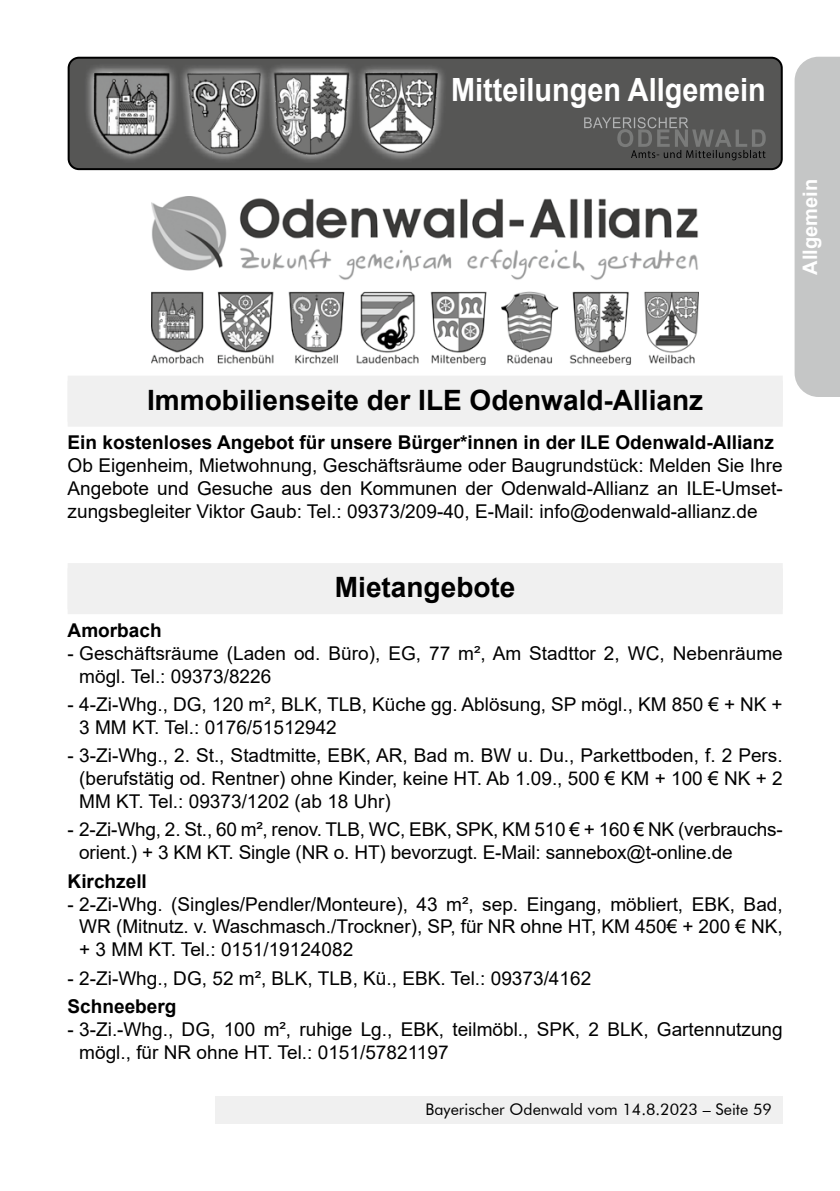
<style>
.page{position:relative;width:840px;height:1191px;background:#fff}
.page>*{position:absolute;margin:0;border:0;box-sizing:border-box;transform-origin:0 0}
.t1{font:700 32px "Arial";color:#fff;scale:.9 1}
.t2{font:700 28px "Arial";color:#000}
.t3{font:700 20px "Arial";color:#fff}
.t4{font:19px/22.8px "Arial";color:#000}
.t5{font:700 19px "Arial";color:#000}
.t6{font:16px "Futura BT";color:#000}
</style>
<div class="page">
<div style="left:215px;top:1097px;width:567px;height:27px;background:#f0f0f0"></div>
<div style="left:68px;top:381px;width:714px;height:46px;background:#f0f0f0"></div>
<div style="left:68px;top:375px;width:714px;height:46px;background:#f0f0f0"></div>
<div style="left:68px;top:568px;width:714px;height:46px;background:#f0f0f0"></div>
<div style="left:68px;top:563px;width:714px;height:46px;background:#f0f0f0"></div>
<div style="left:69px;top:58px;width:712px;height:111px;background:#565655;border-radius:10px"></div>
<div style="left:68px;top:57px;width:714px;height:113px;border:2px solid #000;border-radius:10px"></div>
<svg style="left:584px;top:117px;width:181px;height:43px"></svg>
<svg style="left:86px;top:66px;width:90px;height:94px"></svg>
<img style="left:93px;top:73px;width:77px;height:81px">
<svg style="left:181px;top:66px;width:84px;height:94px"></svg>
<img style="left:186px;top:73px;width:74px;height:81px">
<svg style="left:358px;top:67px;width:86px;height:93px"></svg>
<img style="left:364px;top:73px;width:73px;height:81px">
<svg style="left:265px;top:66px;width:90px;height:95px"></svg>
<img style="left:274px;top:73px;width:75px;height:81px">
<img style="left:152px;top:197px;width:546px;height:168px">
<svg style="left:794px;top:57px;width:45px;height:340px"></svg>
<h1 class="t1" style="left:451px;top:67px;width:351px">Mitteilungen Allgemein</h1>
<p class="t3" style="left:795px;top:275px;width:97px;rotate:-90deg">Allgemein</p>
<h2 class="t2" style="left:147px;top:380px;width:557px">Immobilienseite der ILE Odenwald-Allianz</h2>
<p class="t5" style="left:68px;top:429px;width:707px">Ein kostenloses Angebot für unsere Bürger*innen in der ILE Odenwald-Allianz</p>
<p class="t4" style="left:68px;top:454px;width:716px;text-align:justify">Ob Eigenheim, Mietwohnung, Geschäftsräume oder Baugrundstück: Melden Sie Ihre Angebote und Gesuche aus den Kommunen der Odenwald-Allianz an ILE-Umset&shy;zungsbegleiter Viktor Gaub: Tel.: 09373/209-40, E-Mail: info@odenwald-allianz.de</p>
<h2 class="t2" style="left:334px;top:567px;width:182px">Mietangebote</h2>
<p class="t5" style="left:68px;top:617px;width:95px">Amorbach</p>
<p class="t4" style="left:79px;top:641px;width:704px;text-indent:-12px">- Geschäftsräume (Laden od. Büro), EG, 77 m², Am Stadttor 2, WC, Nebenräume mögl. Tel.: 09373/8226</p>
<p class="t4" style="left:79px;top:693px;width:704px;text-indent:-12px">- 4-Zi-Whg., DG, 120 m², BLK, TLB, Küche gg. Ablösung, SP mögl., KM 850 € + NK +<br>3 MM KT. Tel.: 0176/51512942</p>
<p class="t4" style="left:79px;top:744px;width:704px;text-align:justify;text-indent:-12px">- 3-Zi-Whg., 2. St., Stadtmitte, EBK, AR, Bad m. BW u. Du., Parkettboden, f. 2 Pers. (berufstätig od. Rentner) ohne Kinder, keine HT. Ab 1.09., 500 € KM + 100 € NK + 2<br>MM KT. Tel.: 09373/1202 (ab 18 Uhr)</p>
<p class="t4" style="left:79px;top:818px;width:704px;text-indent:-12px">- 2-Zi-Whg, 2. St., 60 m², renov. TLB, WC, EBK, SPK, KM 510 € + 160 € NK (verbrauchs&shy;orient.) + 3 KM KT. Single (NR o. HT) bevorzugt. E-Mail: sannebox@t-online.de</p>
<p class="t5" style="left:68px;top:867px;width:81px">Kirchzell</p>
<p class="t4" style="left:79px;top:892px;width:704px;text-align:justify;text-indent:-12px">- 2-Zi-Whg. (Singles/Pendler/Monteure), 43 m², sep. Eingang, möbliert, EBK, Bad, WR (Mitnutz. v. Waschmasch./Trockner), SP, für NR ohne HT, KM 450€ + 200 € NK, + 3 MM KT. Tel.: 0151/19124082</p>
<p class="t4" style="left:68px;top:966px;width:525px">- 2-Zi-Whg., DG, 52 m², BLK, TLB, Kü., EBK. Tel.: 09373/4162</p>
<p class="t5" style="left:68px;top:993px;width:110px">Schneeberg</p>
<p class="t4" style="left:79px;top:1017px;width:704px;text-indent:-12px">- 3-Zi.-Whg., DG, 100 m², ruhige Lg., EBK, teilmöbl., SPK, 2 BLK, Gartennutzung mögl., für NR ohne HT. Tel.: 0151/57821197</p>
<p class="t6" style="left:425px;top:1099px;width:347px">Bayerischer Odenwald vom 14.8.2023 – Seite 59</p>
</div>
